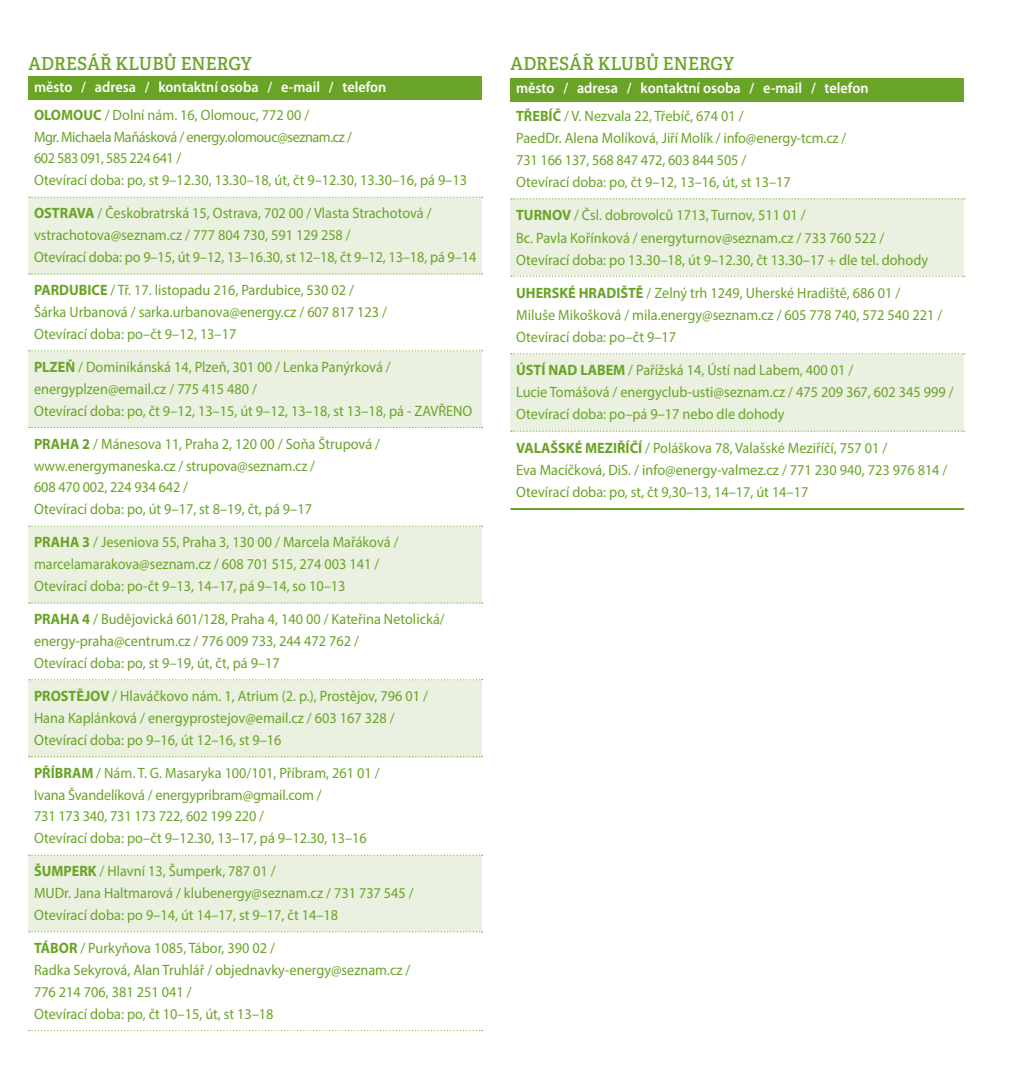
<style>
.page{position:relative;width:1021px;height:1078px;background:#fff}
.page>*{position:absolute;margin:0;border:0;box-sizing:border-box;transform-origin:0 0}
.t1{font:600 18px "Adelle";letter-spacing:.005em;color:#6aa426;scale:.95 1}
.t2{font:15px/21.8px "Myriad Pro";color:#6aa426;scale:.95 1}
.t3{font:600 15px/27.4px "Myriad Pro";color:#fff;scale:.95 1}
.t4{font:15px/21.8px "Myriad Pro";letter-spacing:-.03em;color:#6aa426;scale:.95 1}
.s1{font-weight:700;color:#6aa426}
.s2{font-weight:400;color:#6aa426}
.s3{font-weight:700}
</style>
<div class="page">
<div style="left:28px;top:76px;width:454px;height:24px;background:#6aa426"></div>
<div style="left:28px;top:197px;width:454px;height:77px;background:#eaf1e0"></div>
<div style="left:28px;top:351px;width:454px;height:76px;background:#eaf1e0"></div>
<div style="left:28px;top:526px;width:454px;height:77px;background:#eaf1e0"></div>
<div style="left:28px;top:680px;width:454px;height:77px;background:#eaf1e0"></div>
<div style="left:28px;top:855px;width:454px;height:76px;background:#eaf1e0"></div>
<svg style="left:29px;top:196px;width:453px;height:1px"></svg>
<svg style="left:29px;top:273px;width:453px;height:1px"></svg>
<svg style="left:29px;top:350px;width:453px;height:1px"></svg>
<svg style="left:29px;top:427px;width:453px;height:1px"></svg>
<svg style="left:29px;top:525px;width:453px;height:1px"></svg>
<svg style="left:29px;top:602px;width:453px;height:1px"></svg>
<svg style="left:29px;top:679px;width:453px;height:1px"></svg>
<svg style="left:29px;top:854px;width:453px;height:1px"></svg>
<svg style="left:29px;top:931px;width:453px;height:1px"></svg>
<div style="left:510px;top:78px;width:454px;height:24px;background:#6aa426"></div>
<div style="left:510px;top:198px;width:454px;height:78px;background:#eaf1e0"></div>
<div style="left:510px;top:354px;width:454px;height:77px;background:#eaf1e0"></div>
<svg style="left:511px;top:198px;width:453px;height:1px"></svg>
<svg style="left:511px;top:276px;width:453px;height:1px"></svg>
<svg style="left:511px;top:353px;width:453px;height:1px"></svg>
<svg style="left:511px;top:430px;width:453px;height:1px"></svg>
<hr style="left:510px;top:508px;width:454px;height:2px;background:#6aa426">
<p class="t1" style="left:28px;top:53px;width:237px">ADRESÁŘ KLUBŮ ENERGY</p>
<p class="t3" style="left:34px;top:73px;width:372px">město / adresa / kontaktní osoba / e-mail / telefon<br><span class="s1">OLOMOUC</span> <span class="s2">/ Dolní nám. 16, Olomouc, 772 00 /</span></p>
<p class="t4" style="left:34px;top:125px;width:457px">Mgr. Michaela Maňásková / energy.olomouc@seznam.cz /<br>602 583 091, 585 224 641 /<br>Otevírací doba: po, st 9–12.30, 13.30–18, út, čt 9–12.30, 13.30–16, pá 9–13</p>
<p class="t2" style="left:34px;top:202px;width:467px"><span class="s3">OSTRAVA</span> / Českobratrská 15, Ostrava, 702 00 / Vlasta Strachotová / vstrachotova@seznam.cz / 777 804 730, 591 129 258 /<br>Otevírací doba: po 9–15, út 9–12, 13–16.30, st 12–18, čt 9–12, 13–18, pá 9–14</p>
<p class="t2" style="left:34px;top:279px;width:373px"><span class="s3">PARDUBICE</span> / Tř. 17. listopadu 216, Pardubice, 530 02 /<br>Šárka Urbanová / sarka.urbanova@energy.cz / 607 817 123 /<br>Otevírací doba: po–čt 9–12, 13–17</p>
<p class="t2" style="left:34px;top:356px;width:463px"><span class="s3">PLZEŇ</span> / Dominikánská 14, Plzeň, 301 00 / Lenka Panýrková / energyplzen@email.cz / 775 415 480 /<br>Otevírací doba: po, čt 9–12, 13–15, út 9–12, 13–18, st 13–18, pá - ZAVŘENO</p>
<p class="t2" style="left:34px;top:432px;width:366px"><span class="s3">PRAHA 2</span> / Mánesova 11, Praha 2, 120 00 / Soňa Štrupová / www.energymaneska.cz / strupova@seznam.cz /<br>608 470 002, 224 934 642 /<br>Otevírací doba: po, út 9–17, st 8–19, čt, pá 9–17</p>
<p class="t2" style="left:34px;top:531px;width:385px"><span class="s3">PRAHA 3</span> / Jeseniova 55, Praha 3, 130 00 / Marcela Mařáková / marcelamarakova@seznam.cz / 608 701 515, 274 003 141 /<br>Otevírací doba: po-čt 9–13, 14–17, pá 9–14, so 10–13</p>
<p class="t2" style="left:34px;top:608px;width:434px"><span class="s3">PRAHA 4</span> / Budějovická 601/128, Praha 4, 140 00 / Kateřina Netolická/ energy-praha@centrum.cz / 776 009 733, 244 472 762 /<br>Otevírací doba: po, st 9–19, út, čt, pá 9–17</p>
<p class="t2" style="left:34px;top:684px;width:416px"><span class="s3">PROSTĚJOV</span> / Hlaváčkovo nám. 1, Atrium (2. p.), Prostějov, 796 01 /<br>Hana Kaplánková / energyprostejov@email.cz / 603 167 328 /<br>Otevírací doba: po 9–16, út 12–16, st 9–16</p>
<p class="t2" style="left:34px;top:761px;width:365px"><span class="s3">PŘÍBRAM</span> / Nám. T. G. Masaryka 100/101, Příbram, 261 01 / Ivana Švandelíková / energypribram@gmail.com /<br>731 173 340, 731 173 722, 602 199 220 /<br>Otevírací doba: po–čt 9–12.30, 13–17, pá 9–12.30, 13–16</p>
<p class="t2" style="left:34px;top:859px;width:401px"><span class="s3">ŠUMPERK</span> / Hlavní 13, Šumperk, 787 01 /<br>MUDr. Jana Haltmarová / klubenergy@seznam.cz / 731 737 545 /<br>Otevírací doba: po 9–14, út 14–17, st 9–17, čt 14–18</p>
<p class="t2" style="left:34px;top:936px;width:398px"><span class="s3">TÁBOR</span> / Purkyňova 1085, Tábor, 390 02 /<br>Radka Sekyrová, Alan Truhlář / objednavky-energy@seznam.cz / 776 214 706, 381 251 041 /<br>Otevírací doba: po, čt 10–15, út, st 13–18</p>
<p class="t1" style="left:510px;top:53px;width:237px">ADRESÁŘ KLUBŮ ENERGY</p>
<p class="t3" style="left:516px;top:74px;width:372px">město / adresa / kontaktní osoba / e-mail / telefon<br><span class="s1">TŘEBÍČ</span> <span class="s2">/ V. Nezvala 22, Třebíč, 674 01 /</span></p>
<p class="t2" style="left:516px;top:127px;width:349px">PaedDr. Alena Molíková, Jiří Molík / info@energy-tcm.cz /<br>731 166 137, 568 847 472, 603 844 505 /<br>Otevírací doba: po, čt 9–12, 13–16, út, st 13–17</p>
<p class="t2" style="left:516px;top:204px;width:435px"><span class="s3">TURNOV</span> / Čsl. dobrovolců 1713, Turnov, 511 01 /<br>Bc. Pavla Kořínková / energyturnov@seznam.cz / 733 760 522 /<br>Otevírací doba: po 13.30–18, út 9–12.30, čt 13.30–17 + dle tel. dohody</p>
<p class="t2" style="left:516px;top:281px;width:450px"><span class="s3">UHERSKÉ HRADIŠTĚ</span> / Zelný trh 1249, Uherské Hradiště, 686 01 /<br>Miluše Mikošková / mila.energy@seznam.cz / 605 778 740, 572 540 221 /<br>Otevírací doba: po–čt 9–17</p>
<p class="t2" style="left:516px;top:359px;width:462px"><span class="s3">ÚSTÍ NAD LABEM</span> / Pařížská 14, Ústí nad Labem, 400 01 /<br>Lucie Tomášová / energyclub-usti@seznam.cz / 475 209 367, 602 345 999 /<br>Otevírací doba: po–pá 9–17 nebo dle dohody</p>
<p class="t2" style="left:516px;top:436px;width:455px"><span class="s3">VALAŠSKÉ MEZIŘÍČÍ</span> / Poláškova 78, Valašské Meziříčí, 757 01 /<br>Eva Macíčková, DiS. / info@energy-valmez.cz / 771 230 940, 723 976 814 /<br>Otevírací doba: po, st, čt 9,30–13, 14–17, út 14–17</p>
</div>
